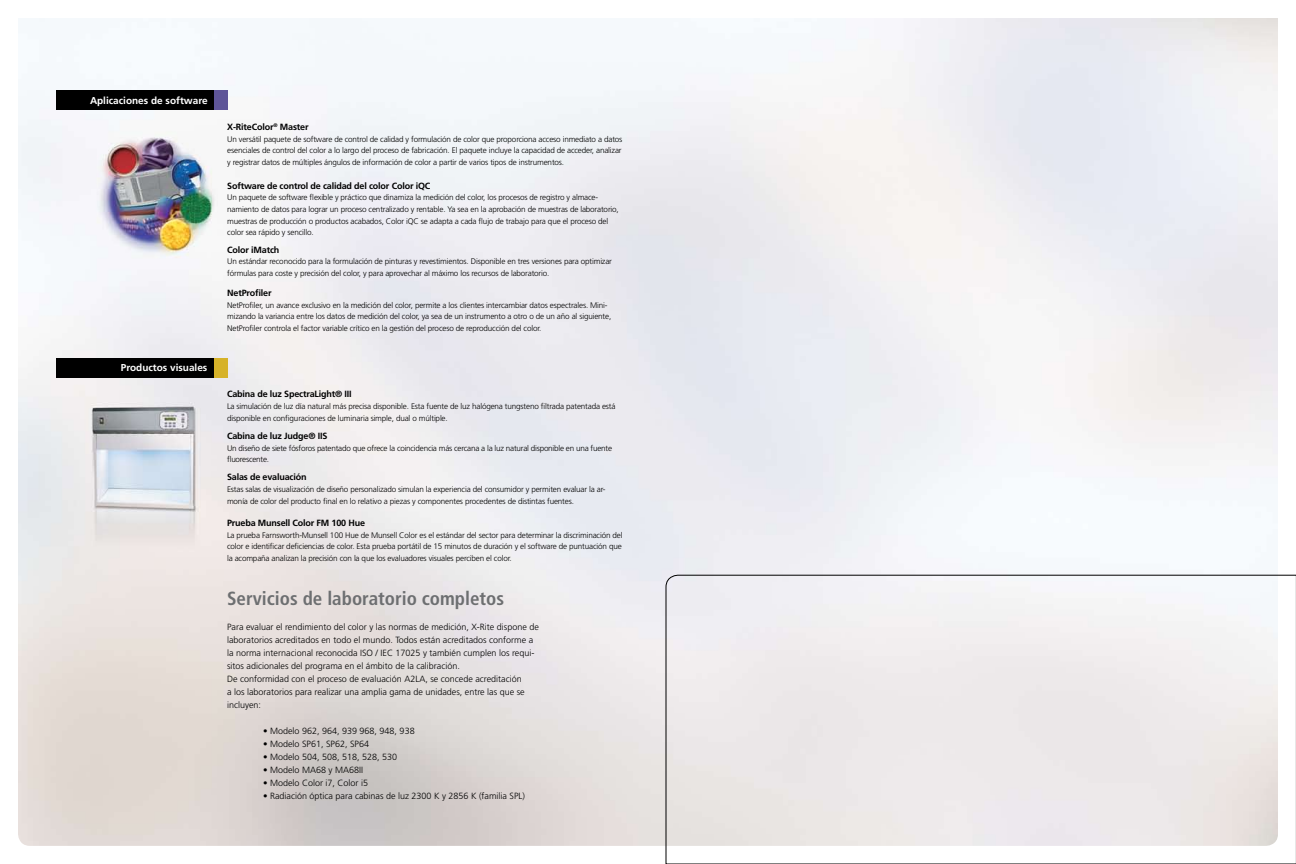
<style>
.page{position:relative;width:1296px;height:864px;background:#fff}
.page>*{position:absolute;margin:0;border:0;box-sizing:border-box;transform-origin:0 0}
.t1{font:700 condensed 19px "Frutiger";color:#6d6f71}
.t2{font:700 10px "Frutiger";color:#fff}
.t3{font:300 9px/13px "Frutiger";color:#000}
.t4{font:700 9px "Frutiger";letter-spacing:-.02em;color:#000}
.t5{font:300 8.1px/11.7px "Frutiger";letter-spacing:-.02em;color:#000}
</style>
<div class="page">
<img style="left:18px;top:18px;width:1260px;height:828px">
<div style="left:56px;top:358px;width:171px;height:20px;background:#000"></div>
<div style="left:214px;top:358px;width:13px;height:20px;background:#d6b229"></div>
<div style="left:56px;top:90px;width:171px;height:19px;background:#000"></div>
<div style="left:214px;top:90px;width:13px;height:19px;background:#5e5598"></div>
<svg style="left:665px;top:574px;width:631px;height:290px"></svg>
<p class="t2" style="left:90px;top:94px;width:119px">Aplicaciones de software</p>
<p class="t2" style="left:121px;top:362px;width:88px">Productos visuales</p>
<p class="t4" style="left:227px;top:121px;width:83px">X-RiteColor<sup>®</sup> Master</p>
<p class="t5" style="left:227px;top:133px;width:397px;text-align:justify">Un versátil paquete de software de control de calidad y formulación de color que proporciona acceso inmediato a datos esenciales de control del color a lo largo del proceso de fabricación. El paquete incluye la capacidad de acceder, analizar y registrar datos de múltiples ángulos de información de color a partir de varios tipos de instrumentos.</p>
<p class="t4" style="left:227px;top:180px;width:205px">Software de control de calidad del color Color iQC</p>
<p class="t5" style="left:227px;top:192px;width:393px">Un paquete de software flexible y práctico que dinamiza la medición del color, los procesos de registro y almace&shy;namiento de datos para lograr un proceso centralizado y rentable. Ya sea en la aprobación de muestras de laboratorio, muestras de producción o productos acabados, Color iQC se adapta a cada flujo de trabajo para que el proceso del color sea rápido y sencillo.</p>
<p class="t4" style="left:227px;top:244px;width:54px">Color iMatch</p>
<p class="t5" style="left:227px;top:256px;width:386px">Un estándar reconocido para la formulación de pinturas y revestimientos. Disponible en tres versiones para optimizar fórmulas para coste y precisión del color, y para aprovechar al máximo los recursos de laboratorio.</p>
<p class="t4" style="left:227px;top:287px;width:46px">NetProfiler</p>
<p class="t5" style="left:227px;top:299px;width:386px">NetProfiler, un avance exclusivo en la medición del color, permite a los clientes intercambiar datos espectrales. Mini&shy;mizando la variancia entre los datos de medición del color, ya sea de un instrumento a otro o de un año al siguiente,<br>NetProfiler controla el factor variable crítico en la gestión del proceso de reproducción del color.</p>
<p class="t4" style="left:227px;top:389px;width:126px">Cabina de luz SpectraLight® III</p>
<p class="t5" style="left:227px;top:400px;width:390px">La simulación de luz día natural más precisa disponible. Esta fuente de luz halógena tungsteno filtrada patentada está disponible en configuraciones de luminaria simple, dual o múltiple.</p>
<p class="t4" style="left:227px;top:431px;width:102px">Cabina de luz Judge® IIS</p>
<p class="t5" style="left:227px;top:442px;width:387px">Un diseño de siete fósforos patentado que ofrece la coincidencia más cercana a la luz natural disponible en una fuente fluorescente.</p>
<p class="t4" style="left:227px;top:472px;width:81px">Salas de evaluación</p>
<p class="t5" style="left:227px;top:483px;width:380px">Estas salas de visualización de diseño personalizado simulan la experiencia del consumidor y permiten evaluar la ar&shy;monía de color del producto final en lo relativo a piezas y componentes procedentes de distintas fuentes.</p>
<p class="t4" style="left:227px;top:517px;width:140px">Prueba Munsell Color FM 100 Hue</p>
<p class="t5" style="left:227px;top:529px;width:397px;text-align:justify">La prueba Farnsworth-Munsell 100 Hue de Munsell Color es el estándar del sector para determinar la discriminación del color e identificar deficiencias de color. Esta prueba portátil de 15 minutos de duración y el software de puntuación que la acompaña analizan la precisión con la que los evaluadores visuales perciben el color.</p>
<h1 class="t1" style="left:227px;top:587px;width:279px">Servicios de laboratorio completos</h1>
<p class="t3" style="left:227px;top:621px;width:313px">Para evaluar el rendimiento del color y las normas de medición, X-Rite dispone de laboratorios acreditados en todo el mundo. Todos están acreditados conforme a la norma internacional reconocida ISO / IEC 17025 y también cumplen los requi&shy;sitos adicionales del programa en el ámbito de la calibración.<br>De conformidad con el proceso de evaluación A2LA, se concede acreditación<br>a los laboratorios para realizar una amplia gama de unidades, entre las que se incluyen:</p>
<p class="t3" style="left:263px;top:725px;width:153px">• Modelo 962, 964, 939 968, 948, 938</p>
<p class="t3" style="left:263px;top:738px;width:108px">• Modelo SP61, SP62, SP64</p>
<p class="t3" style="left:263px;top:751px;width:136px">• Modelo 504, 508, 518, 528, 530</p>
<p class="t3" style="left:263px;top:764px;width:102px">• Modelo MA68 y MA68II</p>
<p class="t3" style="left:263px;top:777px;width:107px">• Modelo Color i7, Color i5</p>
<p class="t3" style="left:263px;top:790px;width:264px">• Radiación óptica para cabinas de luz 2300 K y 2856 K (familia SPL)</p>
</div>
